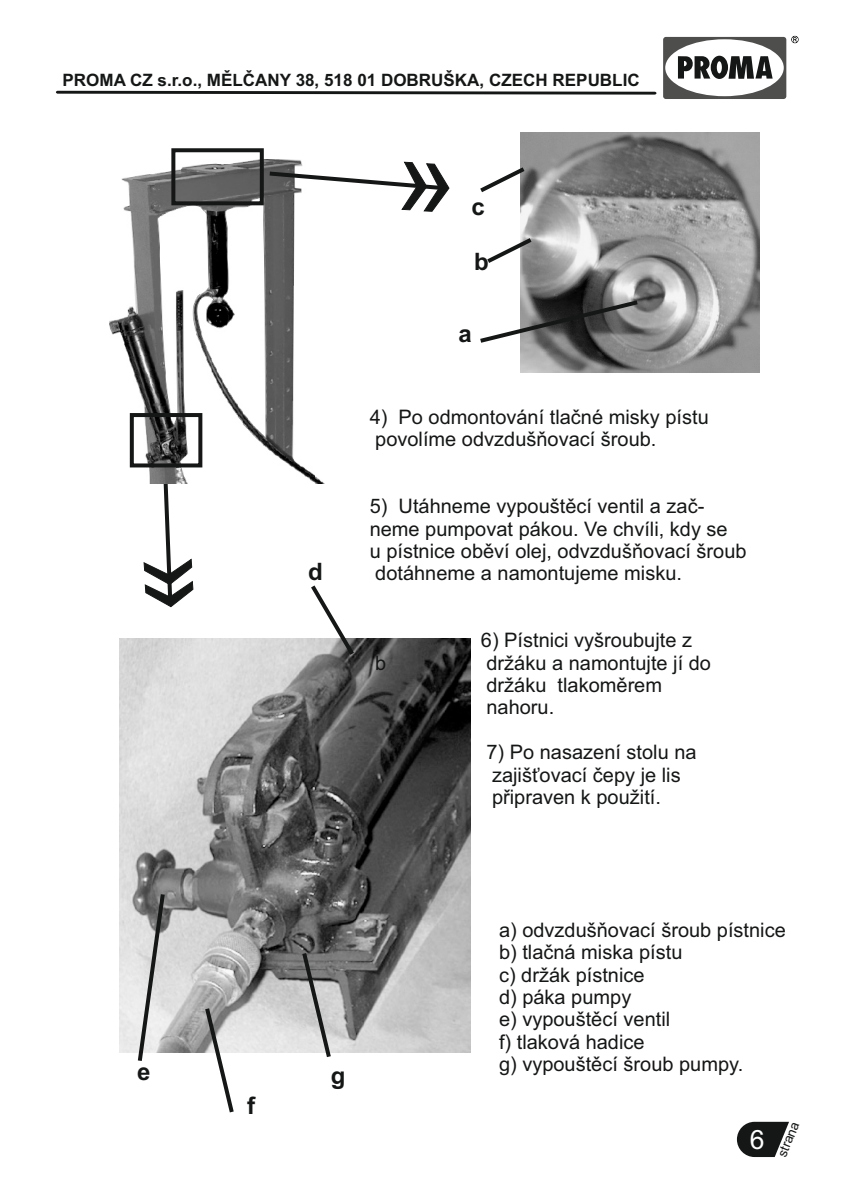
<style>
.page{position:relative;width:842px;height:1191px;background:#fff}
.page>*{position:absolute;margin:0;border:0;box-sizing:border-box;transform-origin:0 0}
.t1{font:26.6px "Arial";color:#fff}
.t2{font:700 24px "Arial";color:#151616}
.t3{font:20px/22.4px "Arial";color:#151616}
.t4{font:700 17px "Arial";color:#151616}
.t5{font:13.4px "Arial";color:#151616}
</style>
<div class="page">
<svg style="left:144px;top:483px;width:49px;height:125px"></svg>
<svg style="left:737px;top:1121px;width:52px;height:36px"></svg>
<svg style="left:663px;top:36px;width:136px;height:63px"></svg>
<svg style="left:56px;top:91px;width:600px;height:4px;background:#575757"></svg>
<img style="left:110px;top:159px;width:214px;height:324px">
<div style="left:171px;top:148px;width:93px;height:57px;border:4px solid #151616"></div>
<div style="left:130px;top:413px;width:72px;height:54px;border:4px solid #151616"></div>
<svg style="left:265px;top:162px;width:185px;height:50px"></svg>
<img style="left:520px;top:133px;width:239px;height:240px">
<img style="left:119px;top:639px;width:351px;height:413px">
<svg style="left:480px;top:164px;width:49px;height:32px"></svg>
<svg style="left:480px;top:297px;width:162px;height:49px"></svg>
<svg style="left:307px;top:585px;width:51px;height:74px"></svg>
<svg style="left:202px;top:1004px;width:35px;height:109px"></svg>
<svg style="left:135px;top:890px;width:32px;height:171px;background:#b7b7b7"></svg>
<svg style="left:299px;top:948px;width:35px;height:109px;background:#a4a4a4"></svg>
<svg style="left:487px;top:234px;width:49px;height:32px"></svg>
<p class="t4" style="left:62px;top:73px;width:579px">PROMA CZ s.r.o., MĚLČANY 38, 518 01 DOBRUŠKA, CZECH REPUBLIC</p>
<p class="t2" style="left:471px;top:197px;width:15px">c</p>
<p class="t2" style="left:474px;top:253px;width:16px">b</p>
<p class="t2" style="left:458px;top:324px;width:15px">a</p>
<p class="t2" style="left:137px;top:1062px;width:15px">e</p>
<p class="t2" style="left:247px;top:1096px;width:9px">f</p>
<p class="t2" style="left:308px;top:562px;width:16px">d</p>
<p class="t3" style="left:370px;top:407px;width:341px">4) Po odmontování tlačné misky pístu povolíme odvzdušňovací šroub.</p>
<p class="t3" style="left:370px;top:497px;width:378px">5) Utáhneme vypouštěcí ventil a zač&shy;neme pumpovat pákou. Ve chvíli, kdy se<br>u pístnice oběví olej, odvzdušňovací šroub dotáhneme a namontujeme misku.</p>
<p class="t3" style="left:481px;top:631px;width:213px">6) Pístnici vyšroubujte z</p>
<p class="t3" style="left:375px;top:653px;width:13px">b</p>
<p class="t3" style="left:486px;top:653px;width:226px">držáku a namontujte jí do držáku tlakoměrem nahoru.</p>
<p class="t3" style="left:486px;top:743px;width:212px">7) Po nasazení stolu na zajišťovací čepy je lis připraven k použití.</p>
<p class="t2" style="left:331px;top:1066px;width:16px">g</p>
<p class="t3" style="left:499px;top:920px;width:288px">a) odvzdušňovací šroub pístnice b) tlačná miska pístu<br>c) držák pístnice<br>d) páka pumpy<br>e) vypouštěcí ventil<br>f) tlaková hadice<br>g) vypouštěcí šroub pumpy.</p>
<h1 class="t1" style="left:750px;top:1129px;width:16px">6</h1>
<p class="t5" style="left:777px;top:1154px;width:39px;rotate:-68deg">strana</p>
</div>
